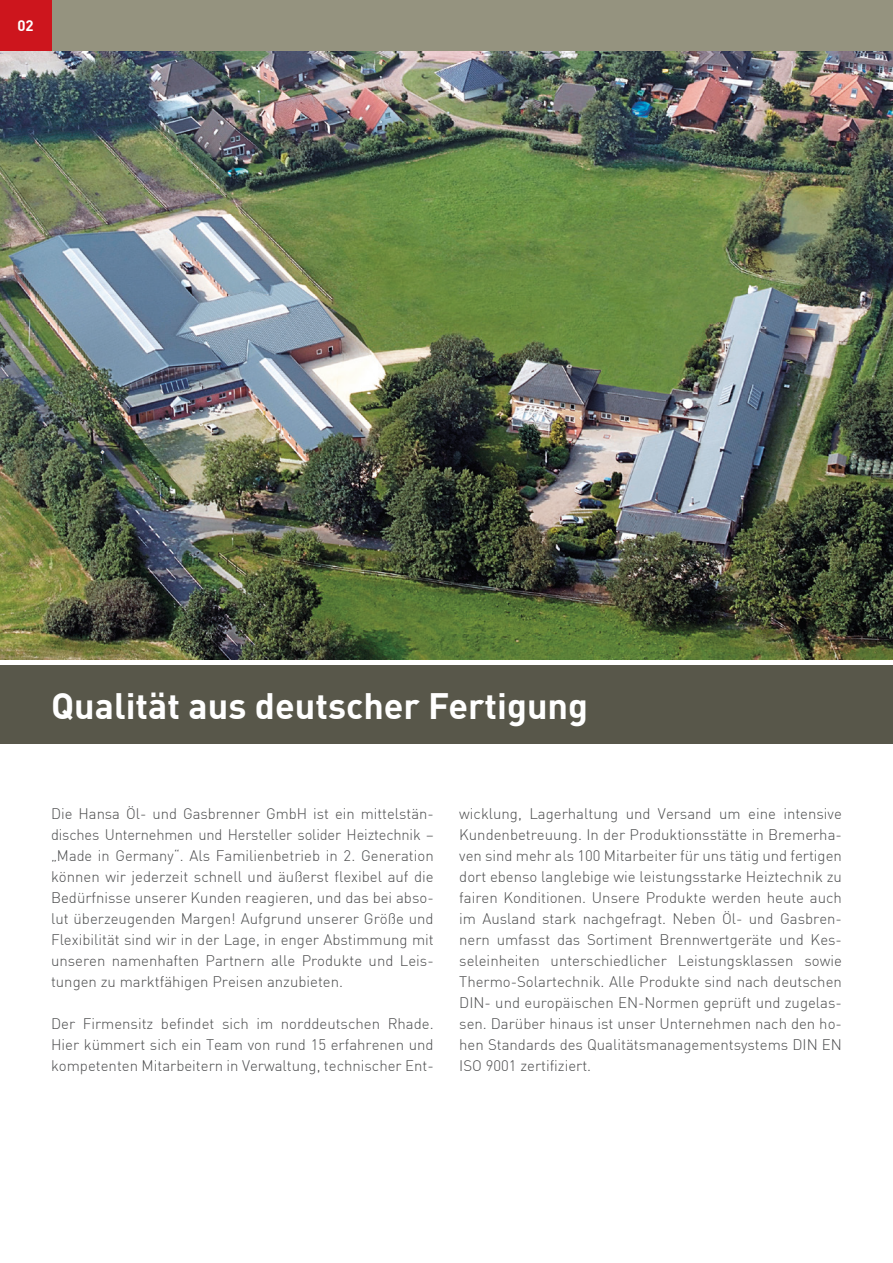
<style>
.page{position:relative;width:893px;height:1263px;background:#fff}
.page>*{position:absolute;margin:0;border:0;box-sizing:border-box;transform-origin:0 0}
.t1{font:700 36px "DIN";color:#fff}
.t2{font:300 15px/21px "DIN";color:#4b4c4d;text-align:justify}
.t3{font:700 15px "DIN";color:#fff}
</style>
<div class="page">
<div style="left:0;top:0;width:893px;height:51px;background:#95937f"></div>
<div style="left:0;top:0;width:51px;height:51px;background:#cd151d"></div>
<img style="left:0;top:51px;width:893px;height:608px">
<div style="left:0;top:665px;width:893px;height:79px;background:#58574a"></div>
<p class="t3" style="left:17px;top:16px;width:18px">02</p>
<p class="t1" style="left:51px;top:682px;width:539px">Qualität aus deutscher Fertigung</p>
<p class="t2" style="left:51px;top:803px;width:384px">Die Hansa Öl- und Gasbrenner GmbH ist ein mittelstän&shy;disches Unternehmen und Hersteller solider Heiztechnik – „Made in Germany“. Als Familienbetrieb in 2. Generation können wir jederzeit schnell und äußerst flexibel auf die Bedürfnisse unserer Kunden reagieren, und das bei abso&shy;lut überzeugenden Margen! Aufgrund unserer Größe und Flexibilität sind wir in der Lage, in enger Abstimmung mit unseren namenhaften Partnern alle Produkte und Leis&shy;tungen zu marktfähigen Preisen anzubieten.</p>
<p class="t2" style="left:51px;top:1013px;width:384px">Der Firmensitz befindet sich im norddeutschen Rhade.<br>Hier kümmert sich ein Team von rund 15 erfahrenen und kompetenten Mitarbeitern in Verwaltung, technischer Ent-</p>
<p class="t2" style="left:459px;top:803px;width:384px">wicklung, Lagerhaltung und Versand um eine intensive Kundenbetreuung. In der Produktionsstätte in Bremerha&shy;ven sind mehr als 100 Mitarbeiter für uns tätig und fertigen dort ebenso langlebige wie leistungsstarke Heiztechnik zu fairen Konditionen. Unsere Produkte werden heute auch im Ausland stark nachgefragt. Neben Öl- und Gasbren&shy;nern umfasst das Sortiment Brennwertgeräte und Kes&shy;seleinheiten unterschiedlicher Leistungsklassen sowie Thermo-Solartechnik. Alle Produkte sind nach deutschen DIN- und europäischen EN-Normen geprüft und zugelas&shy;sen. Darüber hinaus ist unser Unternehmen nach den ho&shy;hen Standards des Qualitätsmanagementsystems DIN EN ISO 9001 zertifiziert.</p>
</div>
